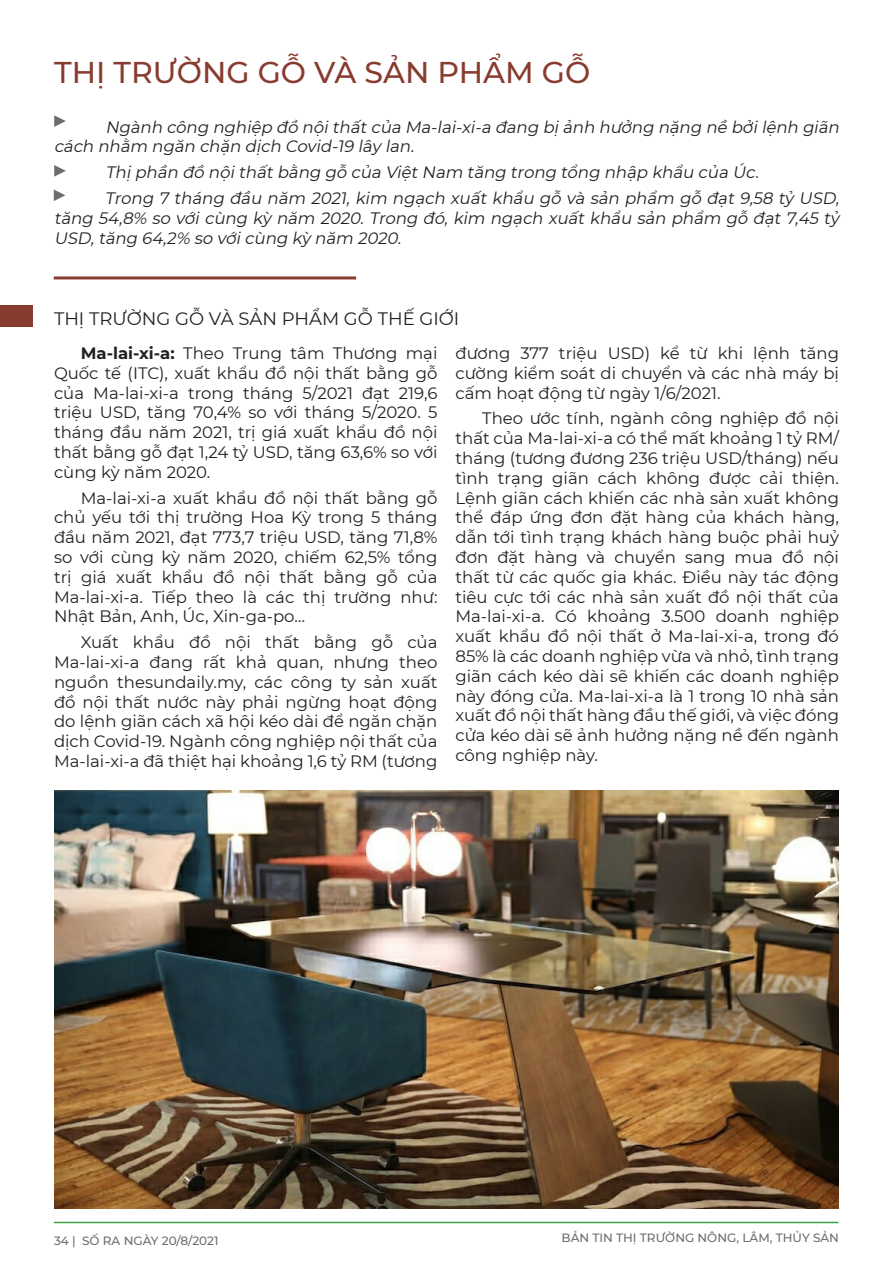
<style>
.page{position:relative;width:893px;height:1263px;background:#fff}
.page>*{position:absolute;margin:0;border:0;box-sizing:border-box;transform-origin:0 0}
.t1{font:500 30px "Montserrat";color:#883c2f}
.t2{font:18px "Montserrat";color:#231f20}
.t3{font:16.5px/19.8px "Montserrat";color:#231f20;text-align:justify}
.t4{font:italic 16.5px/19.8px "Montserrat";color:#231f20}
.t5{font:500 12px "Montserrat";color:#6c6d70}
.s1{font-weight:700}
</style>
<div class="page">
<hr style="left:54px;top:1222px;width:784px;height:1px;background:#3da046">
<div style="left:0;top:305px;width:33px;height:22px;background:#883c2f"></div>
<svg style="left:54px;top:115px;width:12px;height:12px"></svg>
<svg style="left:54px;top:165px;width:12px;height:12px"></svg>
<svg style="left:54px;top:189px;width:11px;height:12px"></svg>
<hr style="left:54px;top:276px;width:302px;height:3px;background:#883c2f">
<img style="left:54px;top:791px;width:785px;height:418px">
<p class="t1" style="left:54px;top:51px;width:538px">THỊ TRƯỜNG GỖ VÀ SẢN PHẨM GỖ</p>
<p class="t4" style="left:54px;top:116px;width:790px;text-indent:51px">Ngành công nghiệp đồ nộithấtcủa Ma-lai-xi-a đang bịảnh hưởng nặng nề bởilệnh giãn cách nhằm ngăn chặn dịch Covid-19 lây lan.</p>
<p class="t4" style="left:105px;top:162px;width:658px">Thịphần đồ nộithấtbằng gỗ của ViệtNam tăng trong tổng nhập khẩu của Úc.</p>
<p class="t4" style="left:54px;top:188px;width:790px;text-indent:51px">Trong 7 tháng đầu năm 2021, kim ngạch xuất khẩu gỗ và sản phẩm gỗ đạt 9,58 tỷ USD, tăng 54,8% so với cùng kỳ năm 2020. Trong đó, kim ngạch xuất khẩu sản phẩm gỗ đạt 7,45 tỷ<br>USD,tăng 64,2% so vớicùng kỳ năm 2020.</p>
<p class="t2" style="left:54px;top:306px;width:407px">THỊ TRƯỜNG GỖ VÀ SẢN PHẨM GỖ THẾ GIỚI</p>
<p class="t3" style="left:54px;top:343px;width:385px;text-indent:27px"><span class="s1">Ma-lai-xi-a:</span> Theo Trung tâm Thương mại Quốc tế (ITC), xuất khẩu đồ nội thất bằng gỗ của Ma-lai-xi-a trong tháng 5/2021 đạt 219,6 triệu USD, tăng 70,4% so với tháng 5/2020. 5 tháng đầu năm 2021, trị giá xuất khẩu đồ nội thất bằng gỗ đạt 1,24 tỷ USD, tăng 63,6% so với cùng kỳ năm 2020.</p>
<p class="t3" style="left:54px;top:487px;width:385px;text-indent:27px">Ma-lai-xi-a xuất khẩu đồ nội thất bằng gỗ chủ yếu tới thị trường Hoa Kỳ trong 5 tháng đầu năm 2021, đạt 773,7 triệu USD, tăng 71,8% so với cùng kỳ năm 2020, chiếm 62,5% tổng trị giá xuất khẩu đồ nội thất bằng gỗ của Ma-lai-xi-a. Tiếp theo là các thị trường như:<br>Nhật Bản, Anh, Úc, Xin-ga-po…</p>
<p class="t3" style="left:54px;top:632px;width:385px;text-indent:27px">Xuất khẩu đồ nội thất bằng gỗ của Ma-lai-xi-a đang rất khả quan, nhưng theo nguồn thesundaily.my, các công ty sản xuất đồ nội thất nước này phải ngừng hoạt động do lệnh giãn cách xã hội kéo dài để ngăn chặn dịch Covid-19. Ngành công nghiệp nội thất của Ma-lai-xi-a đã thiệt hại khoảng 1,6 tỷ RM (tương</p>
<p class="t3" style="left:455px;top:343px;width:385px">đương 377 triệu USD) kể từ khi lệnh tăng cường kiểm soát di chuyển và các nhà máy bị cấm hoạt động từ ngày 1/6/2021.</p>
<p class="t3" style="left:455px;top:408px;width:385px;text-indent:27px">Theo ước tính, ngành công nghiệp đồ nội thất của Ma-lai-xi-a có thể mất khoảng 1 tỷ RM/ tháng (tương đương 236 triệu USD/tháng) nếu tình trạng giãn cách không được cải thiện.<br>Lệnh giãn cách khiến các nhà sản xuất không thể đáp ứng đơn đặt hàng của khách hàng, dẫn tới tình trạng khách hàng buộc phải huỷ đơn đặt hàng và chuyển sang mua đồ nội thất từ các quốc gia khác. Điều này tác động tiêu cực tới các nhà sản xuất đồ nội thất của Ma-lai-xi-a. Có khoảng 3.500 doanh nghiệp xuất khẩu đồ nội thất ở Ma-lai-xi-a, trong đó 85% là các doanh nghiệp vừa và nhỏ, tình trạng giãn cách kéo dài sẽ khiến các doanh nghiệp này đóng cửa. Ma-lai-xi-a là 1 trong 10 nhà sản xuất đồ nội thất hàng đầu thế giới, và việc đóng cửa kéo dài sẽ ảnh hưởng nặng nề đến ngành công nghiệp này.</p>
<p class="t5" style="left:54px;top:1232px;width:166px">34 | SỐ RA NGÀY 20/8/2021</p>
<p class="t5" style="left:562px;top:1230px;width:279px">BẢN TIN THỊ TRƯỜNG NÔNG, LÂM, THỦY SẢN</p>
</div>
